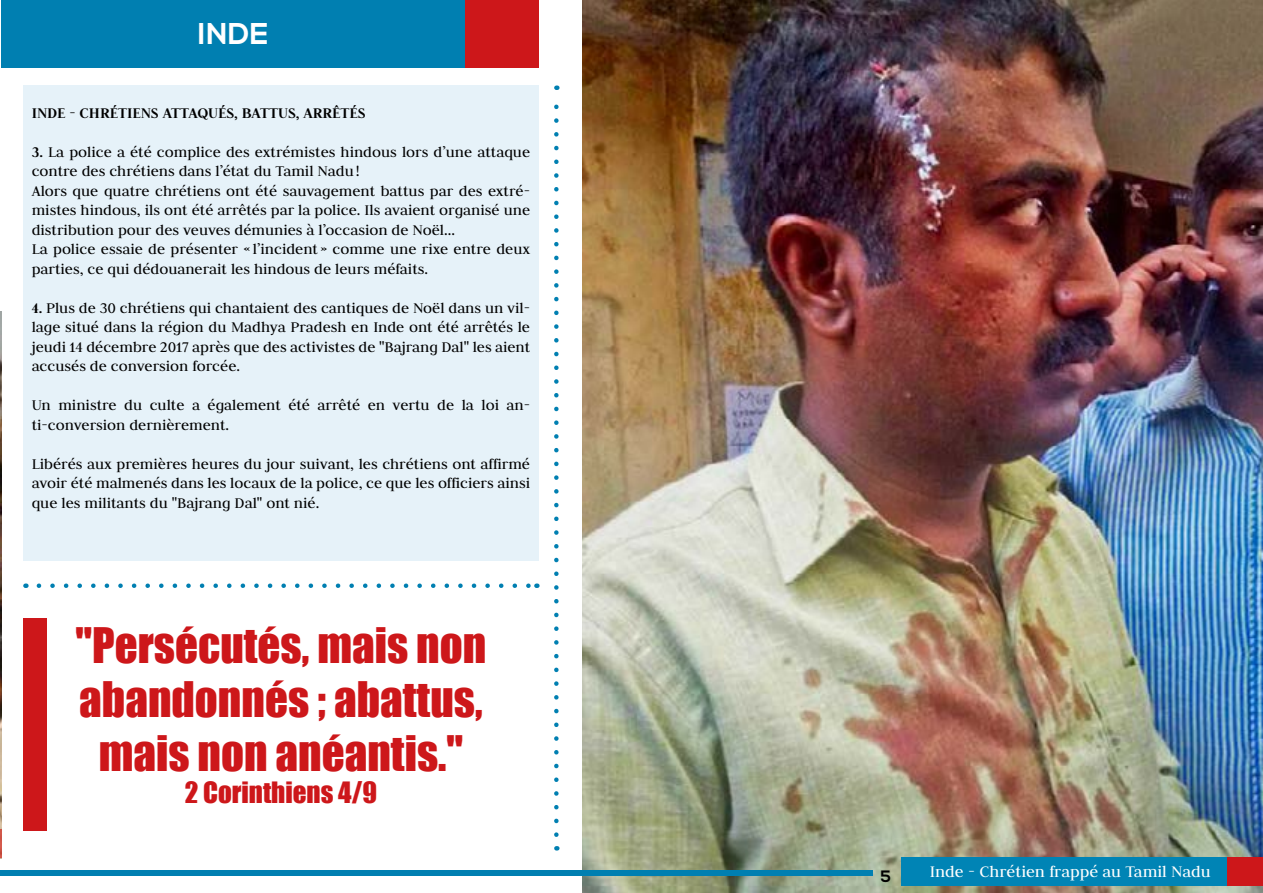
<style>
.page{position:relative;width:1263px;height:893px;background:#fff}
.page>*{position:absolute;margin:0;border:0;box-sizing:border-box;transform-origin:0 0}
.t1{font:45px/54px "Impact";color:#cd171a;text-align:center}
.t2{font:700 30px "Nexa";color:#fff}
.t3{font:27px "Impact";color:#cd171a}
.t4{font:18px "Judson";color:#fff}
.t5{font:16.5px/19.5px "Judson";color:#000}
.t6{font:700 16.5px "Judson";color:#000}
.t7{font:700 16.5px "Nexa";color:#000}
.s1{font-weight:700}
</style>
<div class="page">
<img style="left:0;top:312px;width:1px;height:517px">
<svg style="left:0;top:829px;width:1px;height:29px"></svg>
<img style="left:583px;top:0;width:680px;height:893px">
<div style="left:0;top:870px;width:872px;height:6px;background:#007fb1"></div>
<div style="left:23px;top:85px;width:516px;height:476px;background:#e6f2f9"></div>
<div style="left:1px;top:0;width:464px;height:68px;background:#007fb1"></div>
<div style="left:465px;top:0;width:74px;height:68px;background:#cd171a"></div>
<div style="left:901px;top:857px;width:326px;height:29px;background:#0084b5"></div>
<div style="left:1227px;top:857px;width:36px;height:29px;background:#cd171a"></div>
<div style="left:23px;top:618px;width:24px;height:213px;background:#cd171a"></div>
<svg style="left:554px;top:86px;width:5px;height:749px"></svg>
<svg style="left:39px;top:583px;width:491px;height:5px"></svg>
<h2 class="t2" style="left:198px;top:16px;width:72px">INDE</h2>
<p class="t6" style="left:32px;top:103px;width:335px">INDE - CHRÉTIENS ATTAQUÉS, BATTUS, ARRÊTÉS</p>
<p class="t5" style="left:32px;top:142px;width:500px"><span class="s1">3.</span> La police a été complice des extrémistes hindous lors d’une attaque contre des chrétiens dans l’état du Tamil Nadu!<br>Alors que quatre chrétiens ont été sauvagement battus par des extré&shy;mistes hindous, ils ont été arrêtés par la police. Ils avaient organisé une distribution pour des veuves démunies à l’occasion de Noël...<br>La police essaie de présenter « l’incident » comme une rixe entre deux parties, ce qui dédouanerait les hindous de leurs méfaits.</p>
<p class="t5" style="left:32px;top:298px;width:500px;text-align:justify"><span class="s1">4.</span> Plus de 30 chrétiens qui chantaient des cantiques de Noël dans un vil&shy;lage situé dans la région du Madhya Pradesh en Inde ont été arrêtés le jeudi 14 décembre 2017 après que des activistes de "Bajrang Dal" les aient accusés de conversion forcée.</p>
<p class="t5" style="left:32px;top:395px;width:500px">Un ministre du culte a également été arrêté en vertu de la loi an&shy;ti-conversion dernièrement.</p>
<p class="t5" style="left:32px;top:454px;width:500px;text-align:justify">Libérés aux premières heures du jour suivant, les chrétiens ont affirmé avoir été malmenés dans les locaux de la police, ce que les officiers ainsi que les militants du "Bajrang Dal" ont nié.</p>
<h1 class="t1" style="left:76px;top:617px;width:412px">"Persécutés, mais non abandonnés ; abattus, mais non anéantis."</h1>
<h3 class="t3" style="left:185px;top:771px;width:194px">2 Corinthiens 4/9</h3>
<p class="t7" style="left:880px;top:867px;width:12px">5</p>
<p class="t4" style="left:930px;top:860px;width:282px">Inde - Chrétien frappé au Tamil Nadu</p>
</div>
